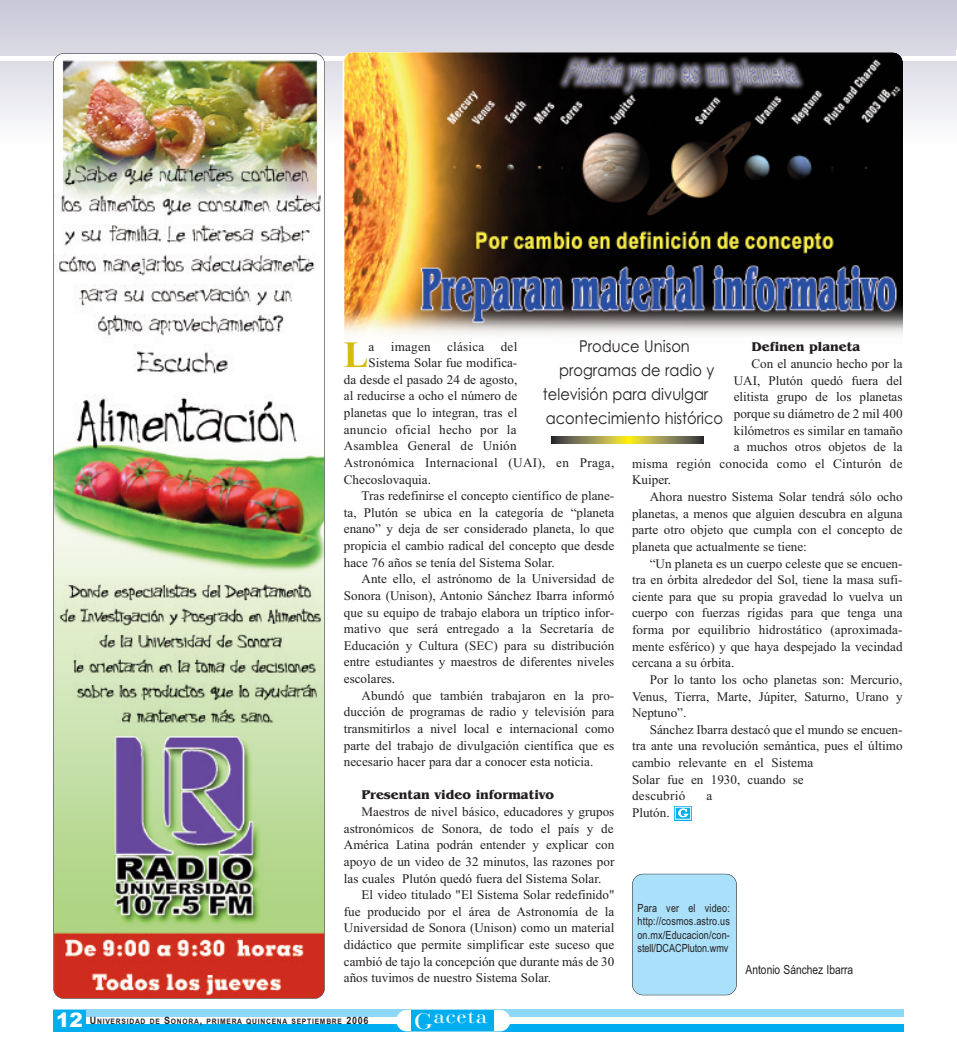
<style>
.page{position:relative;width:957px;height:1063px;background:#fff}
.page>*{position:absolute;margin:0;border:0;box-sizing:border-box;transform-origin:0 0}
.t1{font:700 37.12px "Times New Roman";color:#d5bc0c}
.t2{font:21.38px "Bauer Bodoni BT";letter-spacing:.05em;color:#fff;scale:1.16 1}
.t3{font:16.25px "Century Gothic";color:#231f20;scale:.9 1}
.t4{font:13.12px "Times New Roman";color:#231f20}
.t5{font:13.12px "Times New Roman";letter-spacing:.02em;color:#231f20}
.t6{font:700 13.12px "Benguiat IT Cby BT";color:#231f20}
.t7{font:12.5px "Arial Narrow";color:#231f20}
.t8{font:11.25px/13.5px "Arial Narrow";letter-spacing:.015em;color:#231f20;text-align:justify}
.t9{font:11.25px "Bauer Bodoni BT";color:#fff;scale:1.31 1}
.t10{font:700 7.5px "Arial";letter-spacing:.11em;color:#231f20;scale:.9 1}
.s1{font-weight:900;font-size:20px;color:#fff}
.s2{font-size:10px}
.s3{font-size:23.62px}
</style>
<div class="page">
<div style="left:0;top:0;width:957px;height:143px;background:linear-gradient(to bottom,#c8c7d6,#fcfdfd)"></div>
<hr style="left:0;top:56px;width:957px;height:4px;background:#fff">
<div style="left:53px;top:1024px;width:851px;height:7px;background:#00aeef"></div>
<div style="left:53px;top:1010px;width:851px;height:7px;background:#8dd7f7"></div>
<div style="left:53px;top:1010px;width:33px;height:21px;background:#00aeef"></div>
<div style="left:396px;top:1010px;width:114px;height:21px;background:#fff;border-radius:11px"></div>
<div style="left:411px;top:1010px;width:82px;height:20px;background:#00aeef"></div>
<img style="left:53px;top:54px;width:272px;height:945px;border-radius:11px">
<div style="left:343px;top:52px;width:560px;height:345px;background:#fff;border-radius:11px"></div>
<img style="left:344px;top:52px;width:559px;height:283px">
<svg style="left:551px;top:437px;width:152px;height:6px"></svg>
<div style="left:674px;top:806px;width:18px;height:15px;background:#00aeef"></div>
<div style="left:675px;top:807px;width:16px;height:13px;border:1px solid #fff"></div>
<div style="left:632px;top:874px;width:104px;height:121px;background:#aae0f9;border-radius:11px"></div>
<div style="left:632px;top:874px;width:105px;height:121px;border:1px solid #231f20;border-radius:11px"></div>
<p class="t3" style="left:579px;top:337px;width:124px">Produce Unison</p>
<p class="t3" style="left:559px;top:361px;width:174px">programas de radio y</p>
<p class="t3" style="left:543px;top:385px;width:185px">televisión para divulgar</p>
<p class="t3" style="left:546px;top:409px;width:198px">acontecimiento histórico</p>
<h1 class="t1" style="left:344px;top:333px;width:26px">L</h1>
<p class="t5" style="left:368px;top:338px;width:150px">a imagen clásica del</p>
<p class="t6" style="left:751px;top:339px;width:110px">Definen planeta</p>
<p class="t4" style="left:751px;top:356px;width:153px">Con el anuncio hecho por la</p>
<p class="t4" style="left:734px;top:372px;width:170px">UAI, Plutón quedó fuera del</p>
<p class="t4" style="left:734px;top:389px;width:170px">elitista grupo de los planetas</p>
<p class="t4" style="left:734px;top:406px;width:170px">porque su diámetro de 2 mil 400</p>
<p class="t4" style="left:734px;top:422px;width:170px">kilómetros es similar en tamaño</p>
<p class="t4" style="left:734px;top:439px;width:170px">a muchos otros objetos de la</p>
<p class="t4" style="left:632px;top:456px;width:272px">misma región conocida como el Cinturón de</p>
<p class="t4" style="left:632px;top:472px;width:41px">Kuiper.</p>
<p class="t4" style="left:650px;top:489px;width:254px">Ahora nuestro Sistema Solar tendrá sólo ocho</p>
<p class="t4" style="left:632px;top:505px;width:272px">planetas, a menos que alguien descubra en alguna</p>
<p class="t4" style="left:632px;top:522px;width:272px">parte otro objeto que cumpla con el concepto de</p>
<p class="t4" style="left:632px;top:539px;width:176px">planeta que actualmente se tiene:</p>
<p class="t4" style="left:650px;top:555px;width:254px">“Un planeta es un cuerpo celeste que se encuen-</p>
<p class="t4" style="left:632px;top:572px;width:272px">tra en órbita alrededor del Sol, tiene la masa sufi-</p>
<p class="t4" style="left:632px;top:589px;width:272px">ciente para que su propia gravedad lo vuelva un</p>
<p class="t4" style="left:632px;top:605px;width:272px">cuerpo con fuerzas rígidas para que tenga una</p>
<p class="t4" style="left:632px;top:622px;width:272px">forma por equilibrio hidrostático (aproximada-</p>
<p class="t4" style="left:632px;top:638px;width:272px">mente esférico) y que haya despejado la vecindad</p>
<p class="t4" style="left:632px;top:655px;width:104px">cercana a su órbita.</p>
<p class="t4" style="left:650px;top:672px;width:254px">Por lo tanto los ocho planetas son: Mercurio,</p>
<p class="t4" style="left:632px;top:688px;width:272px">Venus, Tierra, Marte, Júpiter, Saturno, Urano y</p>
<p class="t4" style="left:632px;top:705px;width:56px">Neptuno”.</p>
<p class="t4" style="left:650px;top:722px;width:254px">Sánchez Ibarra destacó que el mundo se encuen-</p>
<p class="t4" style="left:632px;top:738px;width:272px">tra ante una revolución semántica, pues el último</p>
<p class="t4" style="left:632px;top:755px;width:183px">cambio relevante en el Sistema</p>
<p class="t4" style="left:632px;top:771px;width:173px">Solar fue en 1930, cuando se</p>
<p class="t5" style="left:632px;top:788px;width:55px">descubrió</p>
<p class="t4" style="left:706px;top:788px;width:7px">a</p>
<p class="t4" style="left:632px;top:805px;width:39px">Plutón.</p>
<p class="t4" style="left:368px;top:355px;width:150px">Sistema Solar fue modifica-</p>
<p class="t4" style="left:344px;top:372px;width:175px">da desde el pasado 24 de agosto,</p>
<p class="t4" style="left:344px;top:388px;width:175px">al reducirse a ocho el número de</p>
<p class="t4" style="left:344px;top:405px;width:175px">planetas que lo integran, tras el</p>
<p class="t5" style="left:344px;top:421px;width:174px">anuncio oficial hecho por la</p>
<p class="t5" style="left:344px;top:438px;width:174px">Asamblea General de Unión</p>
<p class="t5" style="left:344px;top:455px;width:272px">Astronómica Internacional (UAI), en Praga,</p>
<p class="t4" style="left:344px;top:471px;width:89px">Checoslovaquia.</p>
<p class="t4" style="left:361px;top:488px;width:254px">Tras redefinirse el concepto científico de plane-</p>
<p class="t4" style="left:344px;top:505px;width:272px">ta, Plutón se ubica en la categoría de “planeta</p>
<p class="t4" style="left:344px;top:521px;width:272px">enano” y deja de ser considerado planeta, lo que</p>
<p class="t4" style="left:344px;top:538px;width:272px">propicia el cambio radical del concepto que desde</p>
<p class="t4" style="left:344px;top:554px;width:212px">hace 76 años se tenía del Sistema Solar.</p>
<p class="t4" style="left:361px;top:571px;width:254px">Ante ello, el astrónomo de la Universidad de</p>
<p class="t4" style="left:344px;top:588px;width:272px">Sonora (Unison), Antonio Sánchez Ibarra informó</p>
<p class="t4" style="left:344px;top:604px;width:272px">que su equipo de trabajo elabora un tríptico infor-</p>
<p class="t4" style="left:344px;top:621px;width:272px">mativo que será entregado a la Secretaría de</p>
<p class="t4" style="left:344px;top:638px;width:272px">Educación y Cultura (SEC) para su distribución</p>
<p class="t4" style="left:344px;top:654px;width:272px">entre estudiantes y maestros de diferentes niveles</p>
<p class="t4" style="left:344px;top:671px;width:53px">escolares.</p>
<p class="t4" style="left:361px;top:687px;width:254px">Abundó que también trabajaron en la pro-</p>
<p class="t4" style="left:344px;top:704px;width:272px">ducción de programas de radio y televisión para</p>
<p class="t4" style="left:344px;top:721px;width:272px">transmitirlos a nivel local e internacional como</p>
<p class="t4" style="left:344px;top:737px;width:272px">parte del trabajo de divulgación científica que es</p>
<p class="t4" style="left:344px;top:754px;width:251px">necesario hacer para dar a conocer esta noticia.</p>
<p class="t6" style="left:361px;top:787px;width:194px">Presentan video informativo</p>
<p class="t4" style="left:361px;top:804px;width:254px">Maestros de nivel básico, educadores y grupos</p>
<p class="t4" style="left:344px;top:820px;width:271px">astronómicos de Sonora, de todo el país y de</p>
<p class="t4" style="left:344px;top:837px;width:272px">América Latina podrán entender y explicar con</p>
<p class="t4" style="left:344px;top:854px;width:272px">apoyo de un video de 32 minutos, las razones por</p>
<p class="t4" style="left:344px;top:870px;width:259px">las cuales Plutón quedó fuera del Sistema Solar.</p>
<p class="t4" style="left:361px;top:887px;width:254px">El video titulado "El Sistema Solar redefinido"</p>
<p class="t4" style="left:344px;top:904px;width:272px">fue producido por el área de Astronomía de la</p>
<p class="t4" style="left:344px;top:920px;width:272px">Universidad de Sonora (Unison) como un material</p>
<p class="t4" style="left:344px;top:937px;width:272px">didáctico que permite simplificar este suceso que</p>
<p class="t4" style="left:344px;top:953px;width:272px">cambió de tajo la concepción que durante más de 30</p>
<p class="t4" style="left:344px;top:970px;width:209px">años tuvimos de nuestro Sistema Solar.</p>
<p class="t9" style="left:678px;top:806px;width:9px">G</p>
<p class="t8" style="left:637px;top:901px;width:94px">Para ver el video: http://cosmos.astro.us on.mx/Educacion/con&shy;stell/DCACPluton.wmv</p>
<p class="t7" style="left:745px;top:963px;width:109px">Antonio Sánchez Ibarra</p>
<p class="t10" style="left:56px;top:1018px;width:349px"><span class="s1">12</span> <span class="s2">U</span>NIVERSIDAD DE <span class="s2">S</span>ONORA<span class="s2">,</span> PRIMERA QUINCENA SEPTIEMBRE <span class="s2">2006</span></p>
<h2 class="t2" style="left:414px;top:1003px;width:64px"><span class="s3">G</span>aceta</h2>
</div>
